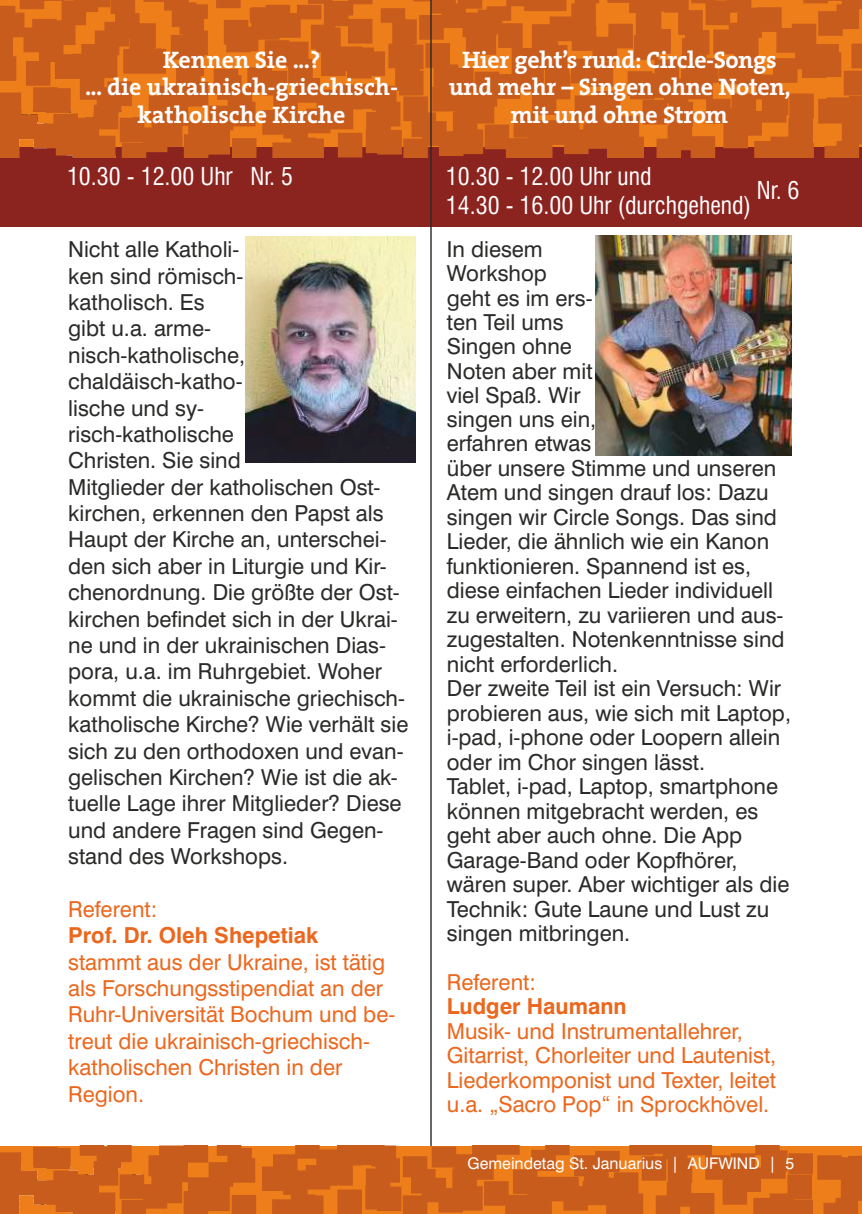
<style>
.page{position:relative;width:862px;height:1214px;background:#fff}
.page>*{position:absolute;margin:0;border:0;box-sizing:border-box;transform-origin:0 0}
.t1{font:condensed 24px/28.8px "Swiss 721 BT";color:#fefefe}
.t2{font:700 24px/27.2px "The Serif";letter-spacing:-.02em;color:#fefefe;text-align:center}
.t3{font:700 24px/27.2px "The Serif";color:#fefefe;text-align:center}
.t4{font:22px/24.4px "Swiss 721 BT";color:#2a2a29}
.t5{font:22px/26.4px "Swiss 721 BT";color:#ec671e}
.t6{font:700 22px "Swiss 721 BT";color:#ec671e}
.t7{font:16px "Swiss 721 BT";color:#fefefe}
</style>
<div class="page">
<div style="left:0;top:147px;width:862px;height:79px;background:#8b231f"></div>
<img style="left:0;top:0;width:862px;height:158px">
<hr style="left:430px;top:0;width:2px;height:1145px;background:#2a2a29">
<img style="left:0;top:1145px;width:861px;height:68px">
<img style="left:595px;top:236px;width:196px;height:219px">
<img style="left:245px;top:236px;width:170px;height:227px">
<p class="t3" style="left:85px;top:48px;width:314px">Kennen Sie ...?<br>... die ukrainisch-griechisch&shy;katholische Kirche</p>
<p class="t1" style="left:67px;top:164px;width:228px">10.30 - 12.00 Uhr Nr. 5</p>
<p class="t4" style="left:68px;top:238px;width:342px;line-height:26.4px">Nicht alle Katholi-<br>ken sind römisch-<br>katholisch. Es<br>gibt u.a. arme-<br>nisch-katholische, chaldäisch-katho-<br>lische und sy-<br>risch-katholische<br>Christen. Sie sind<br>Mitglieder der katholischen Ost&shy;kirchen, erkennen den Papst als<br>Haupt der Kirche an, unterschei&shy;den sich aber in Liturgie und Kir&shy;chenordnung. Die größte der Ost&shy;kirchen befindet sich in der Ukrai&shy;ne und in der ukrainischen Dias&shy;pora, u.a. im Ruhrgebiet. Woher kommt die ukrainische griechisch&shy;katholische Kirche? Wie verhält sie sich zu den orthodoxen und evan&shy;gelischen Kirchen? Wie ist die ak&shy;tuelle Lage ihrer Mitglieder? Diese und andere Fragen sind Gegen&shy;stand des Workshops.</p>
<p class="t5" style="left:68px;top:897px;width:91px">Referent:</p>
<p class="t6" style="left:68px;top:926px;width:252px">Prof. Dr. Oleh Shepetiak</p>
<p class="t5" style="left:68px;top:950px;width:329px">stammt aus der Ukraine, ist tätig als Forschungsstipendiat an der<br>Ruhr-Universität Bochum und be&shy;treut die ukrainisch-griechisch&shy;katholischen Christen in der<br>Region.</p>
<p class="t2" style="left:449px;top:48px;width:343px">Hier geht’s rund: Circle-Songs und mehr – Singen ohne Noten, mit und ohne Strom</p>
<p class="t1" style="left:446px;top:164px;width:307px">10.30 - 12.00 Uhr und<br>14.30 - 16.00 Uhr (durchgehend)</p>
<p class="t1" style="left:757px;top:178px;width:44px">Nr. 6</p>
<p class="t4" style="left:447px;top:239px;width:346px">In diesem<br>Workshop<br>geht es im ers-<br>ten Teil ums<br>Singen ohne<br>Noten aber mit<br>viel Spaß. Wir<br>singen uns ein,<br>erfahren etwas<br>über unsere Stimme und unseren<br>Atem und singen drauf los: Dazu singen wir Circle Songs. Das sind<br>Lieder, die ähnlich wie ein Kanon funktionieren. Spannend ist es, diese einfachen Lieder individuell zu erweitern, zu variieren und aus&shy;zugestalten. Notenkenntnisse sind nicht erforderlich.<br>Der zweite Teil ist ein Versuch: Wir probieren aus, wie sich mit Laptop, i-pad, i-phone oder Loopern allein oder im Chor singen lässt.<br>Tablet, i-pad, Laptop, smartphone können mitgebracht werden, es geht aber auch ohne. Die App<br>Garage-Band oder Kopfhörer, wären super. Aber wichtiger als die<br>Technik: Gute Laune und Lust zu singen mitbringen.</p>
<p class="t5" style="left:447px;top:970px;width:91px">Referent:</p>
<p class="t6" style="left:447px;top:997px;width:181px">Ludger Haumann</p>
<p class="t5" style="left:447px;top:1020px;width:331px;line-height:24.6px">Musik- und Instrumentallehrer, Gitarrist, Chorleiter und Lautenist, Liederkomponist und Texter, leitet u.a. „Sacro Pop“ in Sprockhövel.</p>
<p class="t7" style="left:467px;top:1156px;width:328px">Gemeindetag St. Januarius | AUFWIND | 5</p>
</div>
